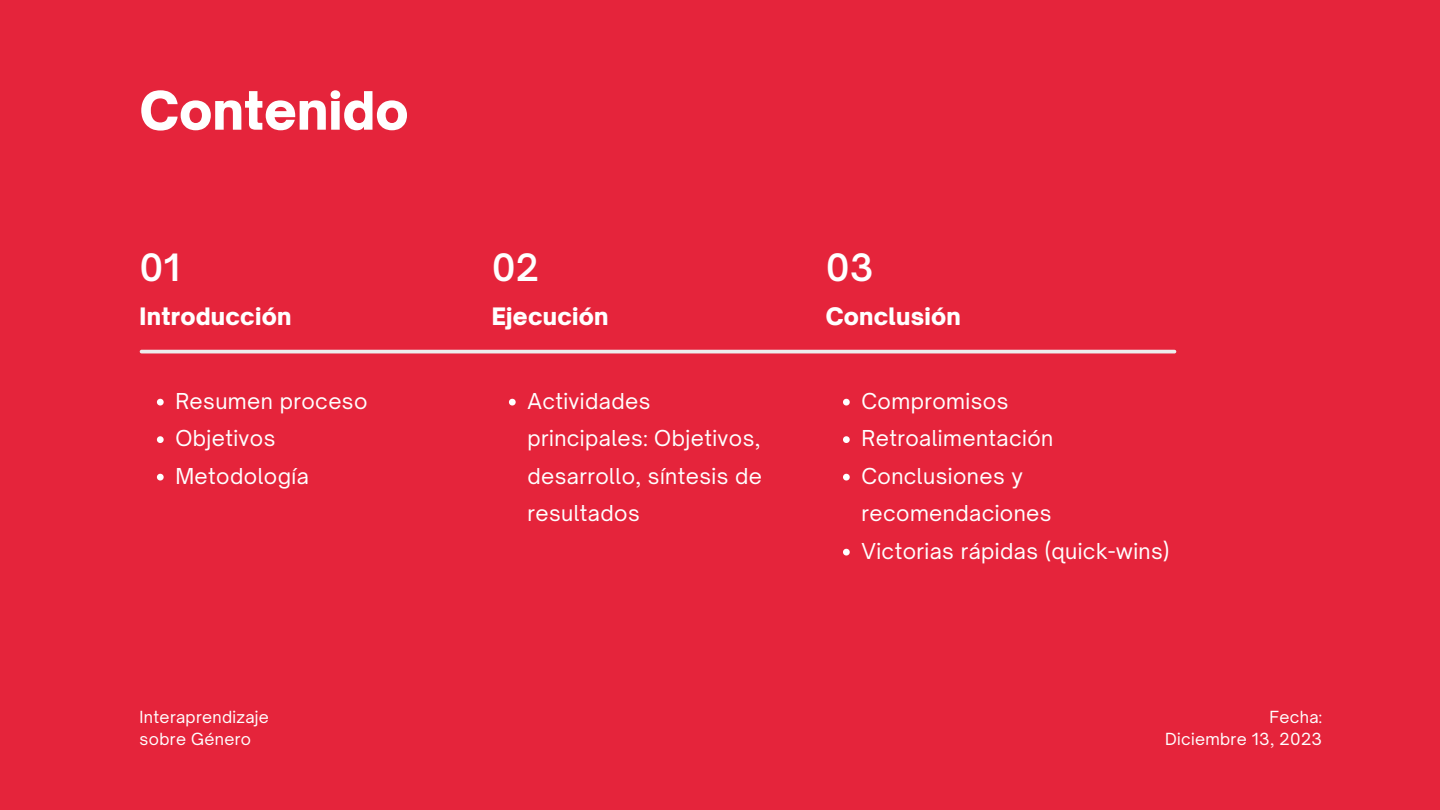
<style>
.page{position:relative;width:1440px;height:810px;background:#e5243b}
.page>*{position:absolute;margin:0;border:0;box-sizing:border-box;transform-origin:0 0}
.t1{font:900 50.6px "Open Sauce One";color:#fff}
.t2{font:600 36px "Open Sauce One";color:#fff}
.t3{font:900 23px "Open Sauce One";letter-spacing:.01em;color:#fff}
.t4{font:21px/37.5px "Open Sauce One";letter-spacing:.02em;color:#fff}
.t5{font:16px/21.8px "Open Sauce One";letter-spacing:.02em;color:#fff}
</style>
<div class="page">
<svg style="left:157px;top:399px;width:7px;height:7px"></svg>
<svg style="left:157px;top:436px;width:7px;height:7px"></svg>
<svg style="left:157px;top:474px;width:7px;height:7px"></svg>
<svg style="left:509px;top:399px;width:7px;height:7px"></svg>
<svg style="left:843px;top:399px;width:7px;height:7px"></svg>
<svg style="left:843px;top:436px;width:7px;height:7px"></svg>
<svg style="left:843px;top:474px;width:7px;height:7px"></svg>
<svg style="left:843px;top:549px;width:7px;height:7px"></svg>
<hr style="left:142px;top:350px;width:1032px;height:3px;background:#ededed">
<p class="t1" style="left:140px;top:79px;width:270px">Contenido</p>
<p class="t2" style="left:140px;top:245px;width:42px">01</p>
<p class="t3" style="left:140px;top:302px;width:153px">Introducción</p>
<p class="t4" style="left:175px;top:382px;width:194px">Resumen proceso</p>
<p class="t4" style="left:175px;top:419px;width:102px">Objetivos</p>
<p class="t4" style="left:175px;top:457px;width:135px">Metodología</p>
<p class="t2" style="left:492px;top:245px;width:49px">02</p>
<p class="t3" style="left:492px;top:302px;width:118px">Ejecución</p>
<p class="t2" style="left:826px;top:245px;width:49px">03</p>
<p class="t3" style="left:826px;top:302px;width:137px">Conclusión</p>
<p class="t4" style="left:527px;top:382px;width:236px">Actividades principales: Objetivos, desarrollo, síntesis de resultados</p>
<p class="t4" style="left:861px;top:382px;width:149px">Compromisos</p>
<p class="t4" style="left:861px;top:419px;width:193px">Retroalimentación</p>
<p class="t4" style="left:861px;top:457px;width:192px">Conclusiones y recomendaciones</p>
<p class="t4" style="left:861px;top:532px;width:309px">Victorias rápidas (quick-wins)</p>
<p class="t5" style="left:140px;top:706px;width:131px">Interaprendizaje sobre Género</p>
<p class="t5" style="left:1270px;top:706px;width:54px">Fecha:</p>
<p class="t5" style="left:1165px;top:728px;width:158px">Diciembre 13, 2023</p>
</div>
